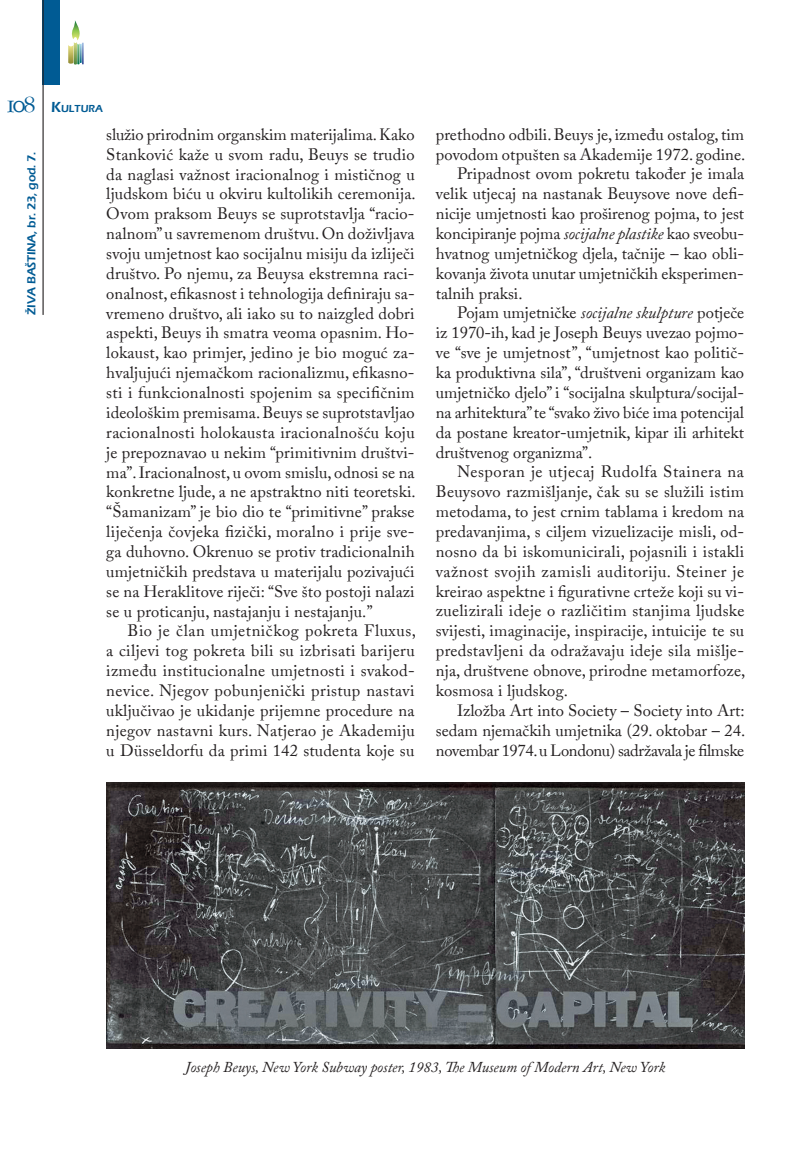
<style>
.page{position:relative;width:808px;height:1149px;background:#fff}
.page>*{position:absolute;margin:0;border:0;box-sizing:border-box;transform-origin:0 0}
.t1{font:16.5px/19.8px "Adobe Caslon Pro";letter-spacing:.01em;color:#231f20;text-align:justify}
.t2{font:16.5px "Adobe Caslon Pro";letter-spacing:.03em;color:#231f20}
.t3{font:16.5px "Adobe Caslon Pro";letter-spacing:-.02em;color:#231f20}
.t4{font:italic 15px "Adobe Caslon Pro";color:#231f20}
.t5{font:600 12px "Eras ITC";letter-spacing:-.02em;color:#005b94}
.t6{font:600 10.5px "Eras ITC";color:#005b94}
.s1{font-family:"Garry Mondrian Expt 3 Light SH";font-weight:400;font-size:24px}
.s2{font-size:15px}
.s3{font-style:italic}
</style>
<div class="page">
<div style="left:43px;top:0;width:17px;height:85px;background:#005b94"></div>
<hr style="left:43px;top:0;width:1px;height:315px;background:#231f20">
<svg style="left:68px;top:20px;width:16px;height:45px"></svg>
<img style="left:106px;top:782px;width:638px;height:266px">
<p class="t6" style="left:6px;top:102px;width:98px"><span class="s1">108</span> <span class="s2">K</span>ULTURA</p>
<p class="t5" style="left:25px;top:315px;width:165px;rotate:-90deg">Živa Baština, br. 23, god. 7.</p>
<p class="t1" style="left:106px;top:124px;width:311px">služio prirodnim organskim materijalima. Kako Stanković kaže u svom radu, Beuys se trudio da naglasi važnost iracionalnog i mističnog u ljudskom biću u okviru kultolikih ceremonija.<br>Ovom praksom Beuys se suprotstavlja “racio&shy;nalnom” u savremenom društvu. On doživljava svoju umjetnost kao socijalnu misiju da izliječi društvo. Po njemu, za Beuysa ekstremna raci&shy;onalnost, efikasnost i tehnologija definiraju sa&shy;vremeno društvo, ali iako su to naizgled dobri aspekti, Beuys ih smatra veoma opasnim. Ho&shy;lokaust, kao primjer, jedino je bio moguć za&shy;hvaljujući njemačkom racionalizmu, efikasno&shy;sti i funkcionalnosti spojenim sa specifičnim ideološkim premisama. Beuys se suprotstavljao racionalnosti holokausta iracionalnošću koju je prepoznavao u nekim “primitivnim društvi&shy;ma”. Iracionalnost, u ovom smislu, odnosi se na konkretne ljude, a ne apstraktno niti teoretski. “Šamanizam” je bio dio te “primitivne” prakse liječenja čovjeka fizički, moralno i prije sve&shy;ga duhovno. Okrenuo se protiv tradicionalnih umjetničkih predstava u materijalu pozivajući se na Heraklitove riječi: “Sve što postoji nalazi se u proticanju, nastajanju i nestajanju.”</p>
<p class="t1" style="left:106px;top:620px;width:311px;text-indent:21px">Bio je član umjetničkog pokreta Fluxus, a ciljevi tog pokreta bili su izbrisati barijeru između institucionalne umjetnosti i svakod&shy;nevice. Njegov pobunjenički pristup nastavi uključivao je ukidanje prijemne procedure na njegov nastavni kurs. Natjerao je Akademiju u Düsseldorfu da primi 142 studenta koje su</p>
<p class="t1" style="left:436px;top:124px;width:310px">prethodno odbili. Beuys je, između ostalog, tim</p>
<p class="t1" style="left:436px;top:144px;width:311px">povodom otpušten sa Akademije 1972. godine.</p>
<p class="t1" style="left:457px;top:164px;width:289px">Pripadnost ovom pokretu također je imala</p>
<p class="t1" style="left:436px;top:184px;width:310px">velik utjecaj na nastanak Beuysove nove defi-</p>
<p class="t1" style="left:436px;top:203px;width:310px">nicije umjetnosti kao proširenog pojma, to jest</p>
<p class="t1" style="left:436px;top:223px;width:310px">koncipiranje pojma <span class="s3">socijalne plastike</span> kao sveobu-</p>
<p class="t1" style="left:436px;top:243px;width:310px">hvatnog umjetničkog djela, tačnije – kao obli-</p>
<p class="t1" style="left:436px;top:263px;width:310px">kovanja života unutar umjetničkih eksperimen-</p>
<p class="t1" style="left:436px;top:283px;width:88px">talnih praksi.</p>
<p class="t1" style="left:457px;top:303px;width:289px">Pojam umjetničke <span class="s3">socijalne skulpture</span> potječe</p>
<p class="t1" style="left:436px;top:322px;width:310px">iz 1970-ih, kad je Joseph Beuys uvezao pojmo-</p>
<p class="t1" style="left:436px;top:342px;width:310px">ve “sve je umjetnost”, “umjetnost kao politič-</p>
<p class="t1" style="left:436px;top:362px;width:310px">ka produktivna sila”, “društveni organizam kao</p>
<p class="t1" style="left:436px;top:382px;width:310px">umjetničko djelo” i “socijalna skulptura/socijal-</p>
<p class="t1" style="left:436px;top:402px;width:310px">na arhitektura” te “svako živo biće ima potencijal</p>
<p class="t1" style="left:436px;top:422px;width:310px">da postane kreator-umjetnik, kipar ili arhitekt</p>
<p class="t1" style="left:436px;top:442px;width:158px">društvenog organizma”.</p>
<p class="t2" style="left:457px;top:462px;width:288px">Nesporan je utjecaj Rudolfa Stainera na</p>
<p class="t1" style="left:436px;top:481px;width:310px">Beuysovo razmišljanje, čak su se služili istim</p>
<p class="t1" style="left:436px;top:501px;width:310px">metodama, to jest crnim tablama i kredom na</p>
<p class="t1" style="left:436px;top:521px;width:310px">predavanjima, s ciljem vizuelizacije misli, od-</p>
<p class="t1" style="left:436px;top:541px;width:310px">nosno da bi iskomunicirali, pojasnili i istakli</p>
<p class="t2" style="left:436px;top:561px;width:310px">važnost svojih zamisli auditoriju. Steiner je</p>
<p class="t1" style="left:436px;top:581px;width:310px">kreirao aspektne i figurativne crteže koji su vi-</p>
<p class="t1" style="left:436px;top:600px;width:310px">zuelizirali ideje o različitim stanjima ljudske</p>
<p class="t1" style="left:436px;top:620px;width:310px">svijesti, imaginacije, inspiracije, intuicije te su</p>
<p class="t1" style="left:436px;top:640px;width:310px">predstavljeni da odražavaju ideje sila mišlje-</p>
<p class="t1" style="left:436px;top:660px;width:311px">nja, društvene obnove, prirodne metamorfoze,</p>
<p class="t1" style="left:436px;top:680px;width:134px">kosmosa i ljudskog.</p>
<p class="t1" style="left:457px;top:700px;width:289px">Izložba Art into Society – Society into Art:</p>
<p class="t1" style="left:436px;top:719px;width:311px">sedam njemačkih umjetnika (29. oktobar – 24.</p>
<p class="t3" style="left:436px;top:740px;width:310px">novembar 1974. u Londonu) sadržavala je filmske</p>
<p class="t4" style="left:185px;top:1058px;width:482px">Joseph Beuys, New York Subway poster, 1983, The Museum of Modern Art, New York</p>
</div>
